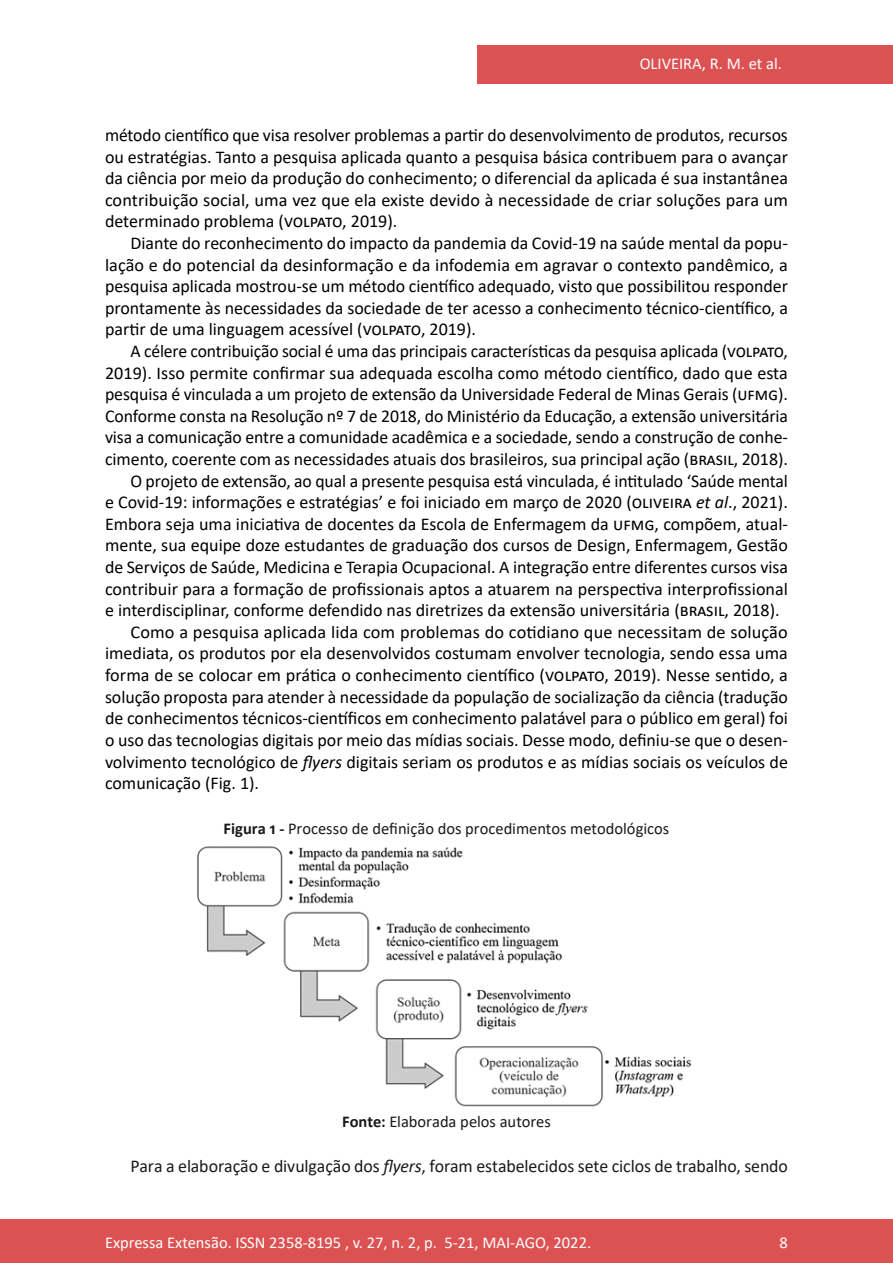
<style>
.page{position:relative;width:893px;height:1263px;background:#fff}
.page>*{position:absolute;margin:0;border:0;box-sizing:border-box;transform-origin:0 0}
.Principal_-_Texto{font:18px/21.6px "Calibri";color:#000;text-align:justify}
.Principal_-_Texto-2{font:18px "Calibri";letter-spacing:-.005em;color:#1a1a1a}
.t1{font:16.5px "Calibri";color:#fff}
.Imagens_-_Título{font:16.5px "Calibri";color:#1a1a1a}
.Imagens_-_Legenda{font:16.5px "Calibri";color:#1a1a1a}
.s1{font-style:italic}
.s2{font-weight:700}
</style>
<div class="page">
<div style="left:477px;top:45px;width:416px;height:39px;background:#dc5253"></div>
<div style="left:0;top:1219px;width:893px;height:44px;background:#dc5253"></div>
<img style="left:197px;top:846px;width:495px;height:261px">
<p class="t1" style="left:640px;top:52px;width:144px">OLIVEIRA, R. M. et al.</p>
<p class="Principal_-_Texto" style="left:105px;top:124px;width:684px">método científico que visa resolver problemas a partir do desenvolvimento de produtos, recursos ou estratégias. Tanto a pesquisa aplicada quanto a pesquisa básica contribuem para o avançar da ciência por meio da produção do conhecimento; o diferencial da aplicada é sua instantânea contribuição social, uma vez que ela existe devido à necessidade de criar soluções para um determinado problema (VOLPATO, 2019).</p>
<p class="Principal_-_Texto" style="left:105px;top:232px;width:684px;text-indent:26px">Diante do reconhecimento do impacto da pandemia da Covid-19 na saúde mental da popu&shy;lação e do potencial da desinformação e da infodemia em agravar o contexto pandêmico, a pesquisa aplicada mostrou-se um método científico adequado, visto que possibilitou responder prontamente às necessidades da sociedade de ter acesso a conhecimento técnico-científico, a partir de uma linguagem acessível (VOLPATO, 2019).</p>
<p class="Principal_-_Texto" style="left:105px;top:340px;width:684px;text-indent:26px">A célere contribuição social é uma das principais características da pesquisa aplicada (VOLPATO, 2019). Isso permite confirmar sua adequada escolha como método científico, dado que esta pesquisa é vinculada a um projeto de extensão da Universidade Federal de Minas Gerais (UFMG).<br>Conforme consta na Resolução nº 7 de 2018, do Ministério da Educação, a extensão universitária visa a comunicação entre a comunidade acadêmica e a sociedade, sendo a construção de conhe&shy;cimento, coerente com as necessidades atuais dos brasileiros, sua principal ação (BRASIL, 2018).</p>
<p class="Principal_-_Texto" style="left:105px;top:469px;width:685px;text-indent:26px">O projeto de extensão, ao qual a presente pesquisa está vinculada, é intitulado ‘Saúde mental e Covid-19: informações e estratégias’ e foi iniciado em março de 2020 (OLIVEIRA <span class="s1">et al</span>., 2021).<br>Embora seja uma iniciativa de docentes da Escola de Enfermagem da UFMG, compõem, atual&shy;mente, sua equipe doze estudantes de graduação dos cursos de Design, Enfermagem, Gestão de Serviços de Saúde, Medicina e Terapia Ocupacional. A integração entre diferentes cursos visa contribuir para a formação de profissionais aptos a atuarem na perspectiva interprofissional e interdisciplinar, conforme defendido nas diretrizes da extensão universitária (BRASIL, 2018).</p>
<p class="Principal_-_Texto" style="left:105px;top:621px;width:684px;text-indent:26px">Como a pesquisa aplicada lida com problemas do cotidiano que necessitam de solução imediata, os produtos por ela desenvolvidos costumam envolver tecnologia, sendo essa uma forma de se colocar em prática o conhecimento científico (VOLPATO, 2019). Nesse sentido, a solução proposta para atender à necessidade da população de socialização da ciência (tradução de conhecimentos técnicos-científicos em conhecimento palatável para o público em geral) foi o uso das tecnologias digitais por meio das mídias sociais. Desse modo, definiu-se que o desen&shy;volvimento tecnológico de <span class="s1">flyers</span> digitais seriam os produtos e as mídias sociais os veículos de comunicação (Fig. 1).</p>
<p class="Imagens_-_Título" style="left:224px;top:817px;width:447px"><span class="s2">Figura 1 -</span> Processo de definição dos procedimentos metodológicos</p>
<p class="Imagens_-_Legenda" style="left:342px;top:1110px;width:210px"><span class="s2">Fonte:</span> Elaborada pelos autores</p>
<p class="Principal_-_Texto-2" style="left:130px;top:1153px;width:659px">Para a elaboração e divulgação dos <span class="s1">flyers</span>, foram estabelecidos sete ciclos de trabalho, sendo</p>
<p class="t1" style="left:105px;top:1230px;width:488px">Expressa Extensão. ISSN 2358-8195 , v. 27, n. 2, p. 5-21, MAI-AGO, 2022.</p>
<p class="t1" style="left:780px;top:1230px;width:10px">8</p>
</div>
